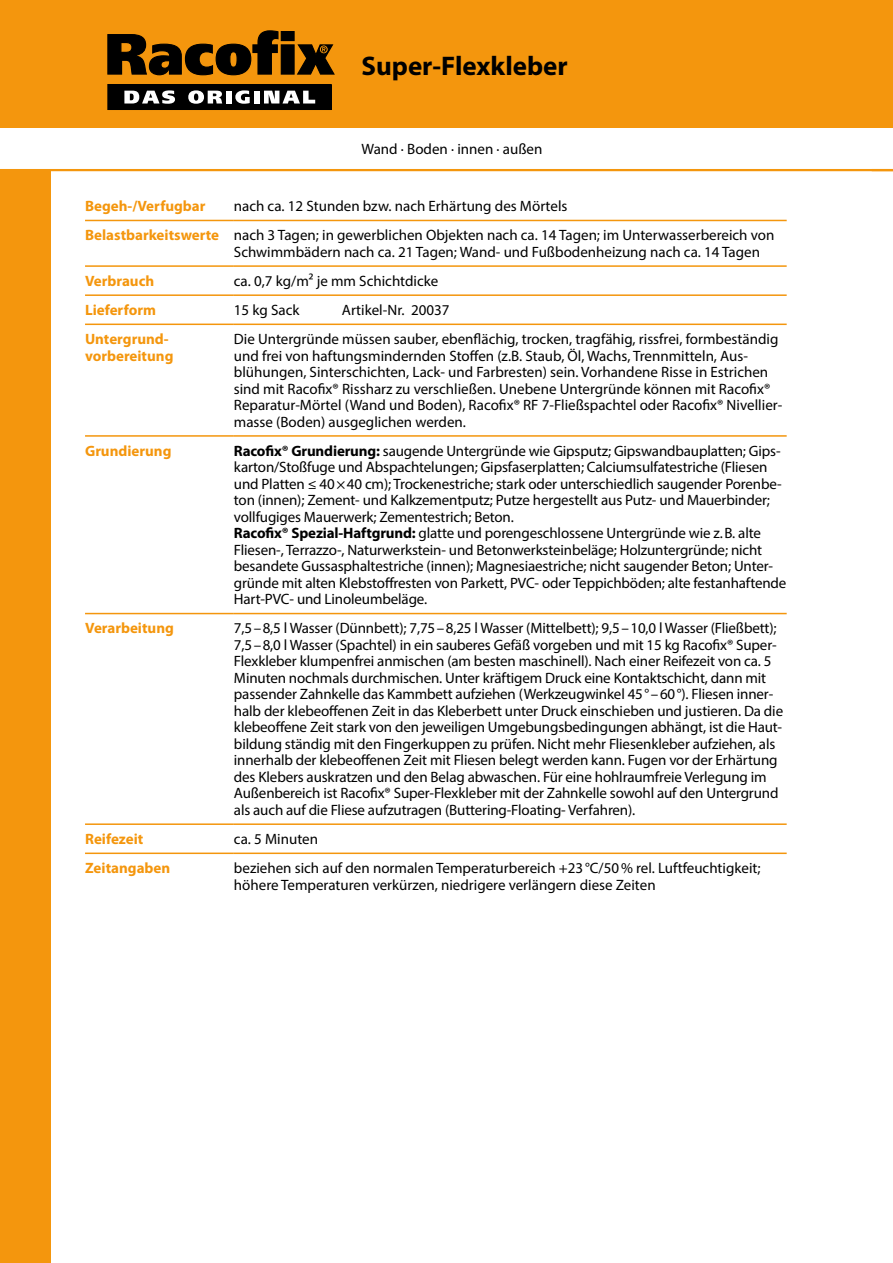
<style>
.page{position:relative;width:893px;height:1263px;background:#fff}
.page>*{position:absolute;margin:0;border:0;box-sizing:border-box;transform-origin:0 0}
.t1{font:700 27px "Myriad Pro";color:#000}
.t2{font:15px/16.5px "Myriad Pro";letter-spacing:-.01em;color:#000}
.t3{font:700 15px/16.5px "Myriad Pro";color:#f4960d}
.s1{font-weight:700;color:#f4960d}
.s2{font-weight:700}
</style>
<div class="page">
<div style="left:0;top:170px;width:51px;height:1093px;background:#f4960d"></div>
<hr style="left:0;top:169px;width:893px;height:2px;background:#f4960d">
<div style="left:0;top:0;width:893px;height:128px;background:#f4960d"></div>
<svg style="left:107px;top:84px;width:225px;height:26px;background:#3d3d3d"></svg>
<svg style="left:107px;top:30px;width:228px;height:45px"></svg>
<hr style="left:85px;top:435px;width:149px;height:2px;background:#f4960d">
<hr style="left:234px;top:435px;width:553px;height:2px;background:#f4960d">
<hr style="left:85px;top:613px;width:149px;height:1px;background:#f4960d">
<hr style="left:234px;top:613px;width:553px;height:1px;background:#f4960d">
<hr style="left:85px;top:823px;width:149px;height:2px;background:#f4960d">
<hr style="left:234px;top:823px;width:553px;height:2px;background:#f4960d">
<hr style="left:85px;top:852px;width:149px;height:2px;background:#f4960d">
<hr style="left:234px;top:852px;width:553px;height:2px;background:#f4960d">
<hr style="left:85px;top:294px;width:149px;height:2px;background:#f4960d">
<hr style="left:234px;top:294px;width:553px;height:2px;background:#f4960d">
<hr style="left:85px;top:324px;width:149px;height:1px;background:#f4960d">
<hr style="left:234px;top:324px;width:553px;height:1px;background:#f4960d">
<hr style="left:85px;top:220px;width:149px;height:1px;background:#f4960d">
<hr style="left:234px;top:220px;width:553px;height:1px;background:#f4960d">
<hr style="left:85px;top:265px;width:149px;height:2px;background:#f4960d">
<hr style="left:234px;top:265px;width:553px;height:2px;background:#f4960d">
<h1 class="t1" style="left:361px;top:48px;width:208px">Super-Flexkleber</h1>
<p class="t2" style="left:361px;top:140px;width:182px">Wand · Boden · innen · außen</p>
<p class="t3" style="left:85px;top:197px;width:122px">Begeh-/Verfugbar</p>
<p class="t2" style="left:85px;top:191px;width:691px;line-height:29.1px;text-indent:149px">nach ca. 12 Stunden bzw. nach Erhärtung des Mörtels<br><span class="s1">Belastbarkeitswerte</span> nach 3 Tagen; in gewerblichen Objekten nach ca. 14 Tagen; im Unterwasserbereich von</p>
<p class="t2" style="left:234px;top:243px;width:528px">Schwimmbädern nach ca. 21 Tagen; Wand- und Fußbodenheizung nach ca. 14 Tagen</p>
<p class="t3" style="left:85px;top:272px;width:71px">Verbrauch</p>
<p class="t2" style="left:234px;top:272px;width:206px">ca. 0,7 kg/m² je mm Schichtdicke</p>
<p class="t3" style="left:85px;top:301px;width:72px">Lieferform</p>
<p class="t2" style="left:234px;top:301px;width:67px">15 kg Sack</p>
<p class="t2" style="left:342px;top:301px;width:109px">Artikel-Nr. 20037</p>
<p class="t3" style="left:85px;top:330px;width:90px">Untergrund&shy;vorbereitung</p>
<p class="t2" style="left:234px;top:331px;width:550px">Die Untergründe müssen sauber, ebenflächig, trocken, tragfähig, rissfrei, formbeständig und frei von haftungsmindernden Stoffen (z.B. Staub, Öl, Wachs, Trennmitteln, Aus&shy;blühungen, Sinterschichten, Lack- und Farbresten) sein. Vorhandene Risse in Estrichen sind mit Racofix® Rissharz zu verschließen. Unebene Untergründe können mit Racofix® Reparatur-Mörtel (Wand und Boden), Racofix® RF 7-Fließspachtel oder Racofix® Nivellier&shy;masse (Boden) ausgeglichen werden.</p>
<p class="t3" style="left:85px;top:442px;width:88px">Grundierung</p>
<p class="t2" style="left:234px;top:442px;width:554px"><span class="s2">Racofix® Grundierung:</span> saugende Untergründe wie Gipsputz; Gipswandbauplatten; Gips&shy;karton/Stoßfuge und Abspachtelungen; Gipsfaserplatten; Calciumsulfatestriche (Fliesen und Platten ≤ 40×40 cm); Trockenestriche; stark oder unterschiedlich saugender Porenbe&shy;ton (innen); Zement- und Kalkzementputz; Putze hergestellt aus Putz- und Mauerbinder; vollfugiges Mauerwerk; Zementestrich; Beton.<br><span class="s2">Racofix® Spezial-Haftgrund:</span> glatte und porengeschlossene Untergründe wie z.B. alte Fliesen-, Terrazzo-, Naturwerkstein- und Betonwerksteinbeläge; Holzuntergründe; nicht besandete Gussasphaltestriche (innen); Magnesiaestriche; nicht saugender Beton; Unter&shy;gründe mit alten Klebstoffresten von Parkett, PVC- oder Teppichböden; alte festanhaftende Hart-PVC- und Linoleumbeläge.</p>
<p class="t3" style="left:85px;top:619px;width:90px">Verarbeitung</p>
<p class="t2" style="left:234px;top:620px;width:551px">7,5–8,5 l Wasser (Dünnbett); 7,75–8,25 l Wasser (Mittelbett); 9,5–10,0 l Wasser (Fließbett); 7,5–8,0 l Wasser (Spachtel) in ein sauberes Gefäß vorgeben und mit 15 kg Racofix® Super-Flexkleber klumpenfrei anmischen (am besten maschinell). Nach einer Reifezeit von ca. 5<br>Minuten nochmals durchmischen. Unter kräftigem Druck eine Kontaktschicht, dann mit passender Zahnkelle das Kammbett aufziehen (Werkzeugwinkel 45°–60°). Fliesen inner&shy;halb der klebeoffenen Zeit in das Kleberbett unter Druck einschieben und justieren. Da die klebeoffene Zeit stark von den jeweiligen Umgebungsbedingungen abhängt, ist die Haut&shy;bildung ständig mit den Fingerkuppen zu prüfen. Nicht mehr Fliesenkleber aufziehen, als innerhalb der klebeoffenen Zeit mit Fliesen belegt werden kann. Fugen vor der Erhärtung des Klebers auskratzen und den Belag abwaschen. Für eine hohlraumfreie Verlegung im Außenbereich ist Racofix® Super-Flexkleber mit der Zahnkelle sowohl auf den Untergrund als auch auf die Fliese aufzutragen (Buttering-Floating- Verfahren).</p>
<p class="t3" style="left:85px;top:830px;width:60px">Reifezeit</p>
<p class="t2" style="left:234px;top:830px;width:86px">ca. 5 Minuten</p>
<p class="t3" style="left:85px;top:859px;width:87px">Zeitangaben</p>
<p class="t2" style="left:234px;top:859px;width:528px">beziehen sich auf den normalen Temperaturbereich +23°C/50% rel. Luftfeuchtigkeit; höhere Temperaturen verkürzen, niedrigere verlängern diese Zeiten</p>
</div>
